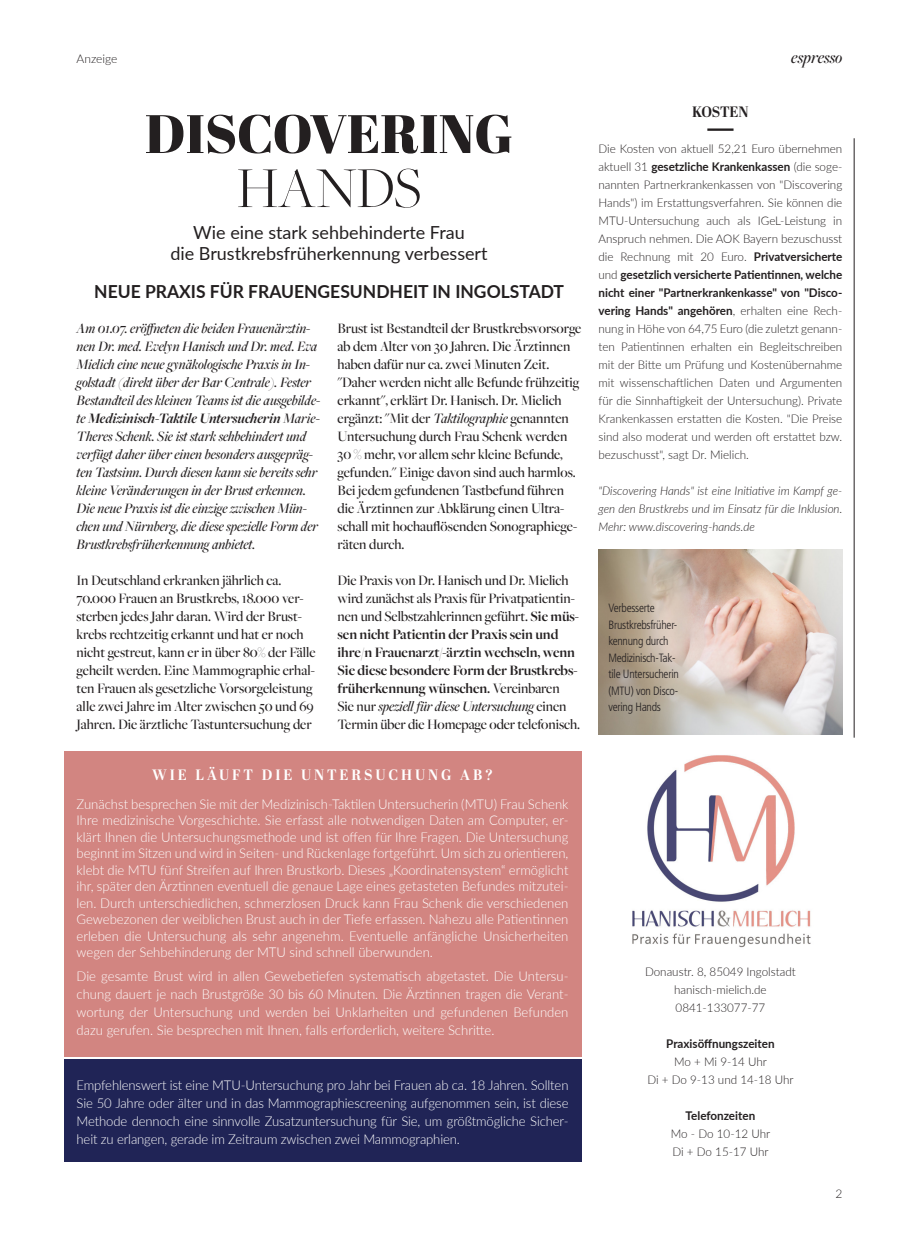
<style>
.page{position:relative;width:919px;height:1238px;background:#fff}
.page>*{position:absolute;margin:0;border:0;box-sizing:border-box;transform-origin:0 0}
.Überschrift_I{font:300 60px "Freight Big Pro";letter-spacing:-.01em;color:#231f20}
.Überschrift_I-2{font:54px "Abril Fatface";color:#231f20}
.Unterüberschrift{font:18px/21.6px "Lato";color:#231f20;text-align:center}
.Fließtext{font:700 18px "Lato";color:#231f20}
.t1{font:italic 500 18px "Freight Big Pro";color:#231f20}
.Fließtext-2{font:500 15px/18px "Freight Big Pro";color:#231f20}
.Fließtext-3{font:italic 500 15px/18px "Freight Big Pro";color:#231f20}
.Zwischenüberschrift{font:700 15px "Abril Display";letter-spacing:.2em;color:#fff}
.Zwischenüberschrift-2{font:700 15px "Abril Display";letter-spacing:-.015em;color:#231f20}
.Zwischenüberschrift-3{font:300 13.5px/16.5px "Lato";color:#fff;text-align:justify}
.Fließtext-4{font:300 13.5px/18px "Lato";letter-spacing:-.01em;color:#fff;text-align:justify}
.Fließtext-5{font:300 12px/18px "Lato";color:#231f20;text-align:justify}
.Fließtext-6{font:italic 300 12px/18px "Lato";color:#231f20;text-align:justify}
.Bildüberschrift_einf{font:300 condensed 12px/16.5px "Frutiger LT";letter-spacing:-.02em;color:#231f20}
.Fließtext-7{font:700 12px/18px "Lato";color:#231f20;text-align:center}
.s1{font-weight:700}
.s2{font-style:italic}
.s3{font-weight:300}
</style>
<div class="page">
<img style="left:632px;top:755px;width:179px;height:193px">
<img style="left:598px;top:549px;width:244px;height:185px">
<div style="left:64px;top:751px;width:517px;height:305px;background:#d28581"></div>
<div style="left:64px;top:1059px;width:517px;height:102px;background:#202456"></div>
<hr style="left:853px;top:138px;width:1px;height:599px;background:#231f20">
<div style="left:707px;top:128px;width:26px;height:3px;border:2px solid #231f20"></div>
<p class="Fließtext-5" style="left:77px;top:49px;width:42px">Anzeige</p>
<p class="t1" style="left:791px;top:45px;width:53px">espresso</p>
<p class="Überschrift_I-2" style="left:145px;top:96px;width:370px">DISCOVERING</p>
<p class="Überschrift_I" style="left:236px;top:149px;width:186px">HANDS</p>
<p class="Unterüberschrift" style="left:170px;top:221px;width:319px">Wie eine stark sehbehinderte Frau<br>die Brustkrebsfrüherkennung verbessert</p>
<p class="Fließtext" style="left:94px;top:278px;width:471px">NEUE PRAXIS FÜR FRAUENGESUNDHEIT IN INGOLSTADT</p>
<p class="Fließtext-3" style="left:77px;top:319px;width:245px">Am 01.07. eröffneten die beiden Frauenärztin&shy;nen Dr. med. Evelyn Hanisch und Dr. med. Eva Mielich eine neue gynäkologische Praxis in In&shy;golstadt (direkt über der Bar Centrale). Fester Bestandteil des kleinen Teams ist die ausgebilde&shy;te <span class="s1">Medizinisch-Taktile Untersucherin</span> Marie-Theres Schenk. Sie ist stark sehbehindert und verfügt daher über einen besonders ausgepräg&shy;ten Tastsinn. Durch diesen kann sie bereits sehr kleine Veränderungen in der Brust erkennen.<br>Die neue Praxis ist die einzige zwischen Mün&shy;chen und Nürnberg, die diese spezielle Form der Brustkrebsfrüherkennung anbietet.</p>
<p class="Fließtext-2" style="left:77px;top:571px;width:240px">In Deutschland erkranken jährlich ca.<br>70.000 Frauen an Brustkrebs, 18.000 ver&shy;sterben jedes Jahr daran. Wird der Brust&shy;krebs rechtzeitig erkannt und hat er noch nicht gestreut, kann er in über 80% der Fälle geheilt werden. Eine Mammographie erhal&shy;ten Frauen als gesetzliche Vorsorgeleistung alle zwei Jahre im Alter zwischen 50 und 69<br>Jahren. Die ärztliche Tastuntersuchung der</p>
<p class="Fließtext-2" style="left:337px;top:319px;width:245px">Brust ist Bestandteil der Brustkrebsvorsorge ab dem Alter von 30 Jahren. Die Ärztinnen haben dafür nur ca. zwei Minuten Zeit. "Daher werden nicht alle Befunde frühzeitig erkannt", erklärt Dr. Hanisch. Dr. Mielich ergänzt: "Mit der <span class="s2">Taktilographie</span> genannten Untersuchung durch Frau Schenk werden 30 % mehr, vor allem sehr kleine Befunde, gefunden." Einige davon sind auch harmlos.<br>Bei jedem gefundenen Tastbefund führen die Ärztinnen zur Abklärung einen Ultra&shy;schall mit hochauflösenden Sonographiege&shy;räten durch.</p>
<p class="Fließtext-2" style="left:337px;top:571px;width:244px">Die Praxis von Dr. Hanisch und Dr. Mielich wird zunächst als Praxis für Privatpatientin&shy;nen und Selbstzahlerinnen geführt. <span class="s1">Sie müs&shy;sen nicht Patientin der Praxis sein und ihre/n Frauenarzt/-ärztin wechseln, wenn Sie diese besondere Form der Brustkrebs&shy;früherkennung wünschen.</span> Vereinbaren<br>Sie nur <span class="s2">speziell für diese Untersuchung</span> einen Termin über die Homepage oder telefonisch.</p>
<p class="Zwischenüberschrift" style="left:152px;top:764px;width:342px">WIE LÄUFT DIE UNTERSUCHUNG AB?</p>
<p class="Zwischenüberschrift-3" style="left:77px;top:795px;width:493px">Zunächst besprechen Sie mit der Medizinisch-Taktilen Untersucherin (MTU) Frau Schenk Ihre medizinische Vorgeschichte. Sie erfasst alle notwendigen Daten am Computer, er&shy;klärt Ihnen die Untersuchungsmethode und ist offen für Ihre Fragen. Die Untersuchung beginnt im Sitzen und wird in Seiten- und Rückenlage fortgeführt. Um sich zu orientieren, klebt die MTU fünf Streifen auf Ihren Brustkorb. Dieses „Koordinatensystem“ ermöglicht ihr, später den Ärztinnen eventuell die genaue Lage eines getasteten Befundes mitzutei&shy;len. Durch unterschiedlichen, schmerzlosen Druck kann Frau Schenk die verschiedenen Gewebezonen der weiblichen Brust auch in der Tiefe erfassen. Nahezu alle Patientinnen erleben die Untersuchung als sehr angenehm. Eventuelle anfängliche Unsicherheiten wegen der Sehbehinderung der MTU sind schnell überwunden.</p>
<p class="Fließtext-4" style="left:77px;top:967px;width:493px">Die gesamte Brust wird in allen Gewebetiefen systematisch abgetastet. Die Untersu&shy;chung dauert je nach Brustgröße 30 bis 60 Minuten. Die Ärztinnen tragen die Verant&shy;wortung der Untersuchung und werden bei Unklarheiten und gefundenen Befunden dazu gerufen. Sie besprechen mit Ihnen, falls erforderlich, weitere Schritte.</p>
<p class="Fließtext-4" style="left:77px;top:1075px;width:493px">Empfehlenswert ist eine MTU-Untersuchung pro Jahr bei Frauen ab ca. 18 Jahren. Sollten Sie 50 Jahre oder älter und in das Mammographiescreening aufgenommen sein, ist diese Methode dennoch eine sinnvolle Zusatzuntersuchung für Sie, um größtmögliche Sicher&shy;heit zu erlangen, gerade im Zeitraum zwischen zwei Mammographien.</p>
<p class="Zwischenüberschrift-2" style="left:692px;top:101px;width:58px">KOSTEN</p>
<p class="Fließtext-5" style="left:598px;top:139px;width:245px">Die Kosten von aktuell 52,21 Euro übernehmen aktuell 31 <span class="s1">gesetzliche Krankenkassen</span> (die soge&shy;nannten Partnerkrankenkassen von "Discovering Hands") im Erstattungsverfahren. Sie können die MTU-Untersuchung auch als IGeL-Leistung in Anspruch nehmen. Die AOK Bayern bezuschusst die Rechnung mit 20 Euro. <span class="s1">Privatversicherte </span>und <span class="s1">gesetzlich versicherte Patientinnen, welche nicht einer "Partnerkrankenkasse" von "Disco&shy;vering Hands" angehören</span>, erhalten eine Rech&shy;nung in Höhe von 64,75 Euro (die zuletzt genann&shy;ten Patientinnen erhalten ein Begleitschreiben mit der Bitte um Prüfung und Kostenübernahme mit wissenschaftlichen Daten und Argumenten für die Sinnhaftigkeit der Untersuchung). Private Krankenkassen erstatten die Kosten. "Die Preise sind also moderat und werden oft erstattet bzw. bezuschusst", sagt Dr. Mielich.</p>
<p class="Fließtext-6" style="left:598px;top:481px;width:245px">"Discovering Hands" ist eine Initiative im Kampf ge&shy;gen den Brustkrebs und im Einsatz für die Inklusion.<br>Mehr: www.discovering-hands.de</p>
<p class="Bildüberschrift_einf" style="left:608px;top:600px;width:72px">Verbesserte<br>Brustkrebsfrüher&shy;kennung durch<br>Medizinisch-Tak&shy;tile Untersucherin (MTU) von Disco&shy;vering Hands</p>
<p class="Fließtext-5" style="left:645px;top:962px;width:152px;text-align:center">Donaustr. 8, 85049 Ingolstadt hanisch-mielich.de</p>
<p class="Fließtext-5" style="left:675px;top:998px;width:91px">0841-133077-77</p>
<p class="Fließtext-7" style="left:666px;top:1034px;width:110px">Praxisöffnungszeiten<br><span class="s3">Mo + Mi 9-14 Uhr</span></p>
<p class="Fließtext-5" style="left:647px;top:1070px;width:148px">Di + Do 9-13 und 14-18 Uhr</p>
<p class="Fließtext-7" style="left:685px;top:1106px;width:71px">Telefonzeiten</p>
<p class="Fließtext-5" style="left:671px;top:1124px;width:101px">Mo - Do 10-12 Uhr</p>
<p class="Fließtext-5" style="left:672px;top:1142px;width:98px">Di + Do 15-17 Uhr</p>
<p class="Fließtext-5" style="left:835px;top:1183px;width:8px">2</p>
</div>
